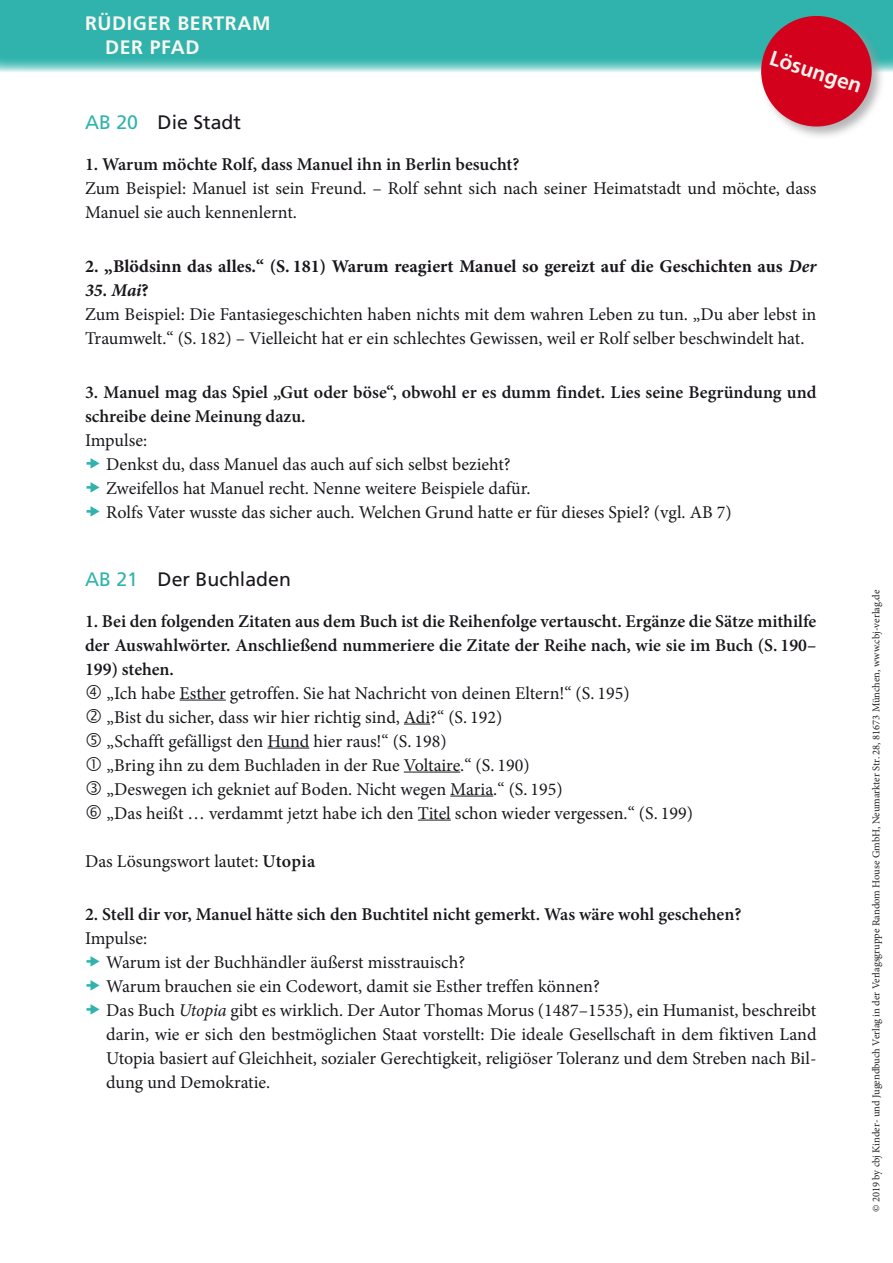
<style>
.page{position:relative;width:893px;height:1263px;background:#fff}
.page>*{position:absolute;margin:0;border:0;box-sizing:border-box;transform-origin:0 0}
.t1{font:700 21px "Frutiger LT Pro";color:#f7f4ed}
.t2{font:19.5px "Frutiger LT Pro";color:#1a171c}
.t3{font:700 19.5px/24px "Frutiger LT Pro";letter-spacing:.03em;color:#f9f6f0}
.t4{font:18px/24px "Minion Pro";color:#1a171c}
.t5{font:600 18px/24px "Minion Pro";color:#1a171c}
.t6{font:700 18px "Minion Pro";color:#1a171c}
.t7{font:10.5px "Minion Pro";color:#232124}
.s1{color:#2fb3ac}
.s2{font-style:italic}
.s3{font-weight:700;font-style:italic}
.s4{font-weight:700}
.s5{font-weight:600}
</style>
<div class="page">
<svg style="left:0;top:0;width:893px;height:72px;background:#3cb7b1"></svg>
<div style="left:759px;top:14px;width:127px;height:127px;background:#9d9ea0;opacity:.75"></div>
<svg style="left:754px;top:9px;width:124px;height:124px;background:#ba4e5e"></svg>
<hr style="left:180px;top:700px;width:46px;height:1px;background:#1a171c">
<svg style="left:404px;top:724px;width:26px;height:1px"></svg>
<hr style="left:267px;top:748px;width:42px;height:1px;background:#1a171c">
<hr style="left:404px;top:772px;width:56px;height:1px;background:#1a171c">
<hr style="left:450px;top:796px;width:43px;height:1px;background:#1a171c">
<hr style="left:418px;top:820px;width:33px;height:1px;background:#1a171c">
<p class="t3" style="left:105px;top:12px;width:167px;text-indent:-20px">RÜDIGER BERTRAM<br>DER PFAD</p>
<p class="t1" style="left:774px;top:45px;width:97px;rotate:18deg">Lösungen</p>
<p class="t2" style="left:85px;top:111px;width:158px"><span class="s1">AB 20</span> Die Stadt</p>
<p class="t5" style="left:85px;top:153px;width:436px">1. Warum möchte Rolf, dass Manuel ihn in Berlin besucht?</p>
<p class="t4" style="left:85px;top:177px;width:733px">Zum Beispiel: Manuel ist sein Freund. – Rolf sehnt sich nach seiner Heimatstadt und möchte, dass<br>Manuel sie auch kennenlernt.</p>
<p class="t6" style="left:85px;top:254px;width:733px">2. „Blödsinn das alles.“ (S. 181) Warum reagiert Manuel so gereizt auf die Geschichten aus <span class="s2">Der</span></p>
<p class="t4" style="left:85px;top:279px;width:733px"><span class="s3">35. Mai</span><span class="s4">?<br></span>Zum Beispiel: Die Fantasiegeschichten haben nichts mit dem wahren Leben zu tun. „Du aber lebst in<br>Traumwelt.“ (S. 182) – Vielleicht hat er ein schlechtes Gewissen, weil er Rolf selber beschwindelt hat.</p>
<p class="t5" style="left:85px;top:380px;width:733px">3. Manuel mag das Spiel „Gut oder böse“, obwohl er es dumm findet. Lies seine Begründung und schreibe deine Meinung dazu.</p>
<p class="t4" style="left:106px;top:428px;width:627px;text-indent:-21px">Impulse:<br>Denkst du, dass Manuel das auch auf sich selbst bezieht?<br>Zweifellos hat Manuel recht. Nenne weitere Beispiele dafür.<br>Rolfs Vater wusste das sicher auch. Welchen Grund hatte er für dieses Spiel? (vgl. AB 7)</p>
<p class="t2" style="left:85px;top:567px;width:207px"><span class="s1">AB 21</span> Der Buchladen</p>
<p class="t5" style="left:85px;top:609px;width:733px;text-align:justify">1. Bei den folgenden Zitaten aus dem Buch ist die Reihenfolge vertauscht. Ergänze die Sätze mithilfe der Auswahlwörter. Anschließend nummeriere die Zitate der Reihe nach, wie sie im Buch (S. 190– 199) stehen.</p>
<p class="t4" style="left:107px;top:681px;width:588px">„Ich habe Esther getroffen. Sie hat Nachricht von deinen Eltern!“ (S. 195)<br>„Bist du sicher, dass wir hier richtig sind, Adi?“ (S. 192)<br>„Schafft gefälligst den Hund hier raus!“ (S. 198)<br>„Bring ihn zu dem Buchladen in der Rue Voltaire.“ (S. 190)<br>„Deswegen ich gekniet auf Boden. Nicht wegen Maria.“ (S. 195)<br>„Das heißt … verdammt jetzt habe ich den Titel schon wieder vergessen.“ (S. 199)</p>
<p class="t4" style="left:85px;top:849px;width:232px">Das Lösungswort lautet: <span class="s5">Utopia</span></p>
<p class="t5" style="left:85px;top:902px;width:658px">2. Stell dir vor, Manuel hätte sich den Buchtitel nicht gemerkt. Was wäre wohl geschehen?</p>
<p class="t4" style="left:106px;top:927px;width:712px;text-indent:-21px">Impulse:<br>Warum ist der Buchhändler äußerst misstrauisch?<br>Warum brauchen sie ein Codewort, damit sie Esther treffen können?<br>Das Buch <span class="s2">Utopia</span> gibt es wirklich. Der Autor Thomas Morus (1487–1535), ein Humanist, beschreibt darin, wie er sich den bestmöglichen Staat vorstellt: Die ideale Gesellschaft in dem fiktiven Land Utopia basiert auf Gleichheit, sozialer Gerechtigkeit, religiöser Toleranz und dem Streben nach Bil&shy;dung und Demokratie.</p>
<p class="t7" style="left:869px;top:1212px;width:624px;rotate:-90deg">© 2019 by cbj Kinder- und Jugendbuch Verlag in der Verlagsgruppe Random House GmbH, Neumarkter Str. 28, 81673 München, www.cbj-verlag.de</p>
</div>
